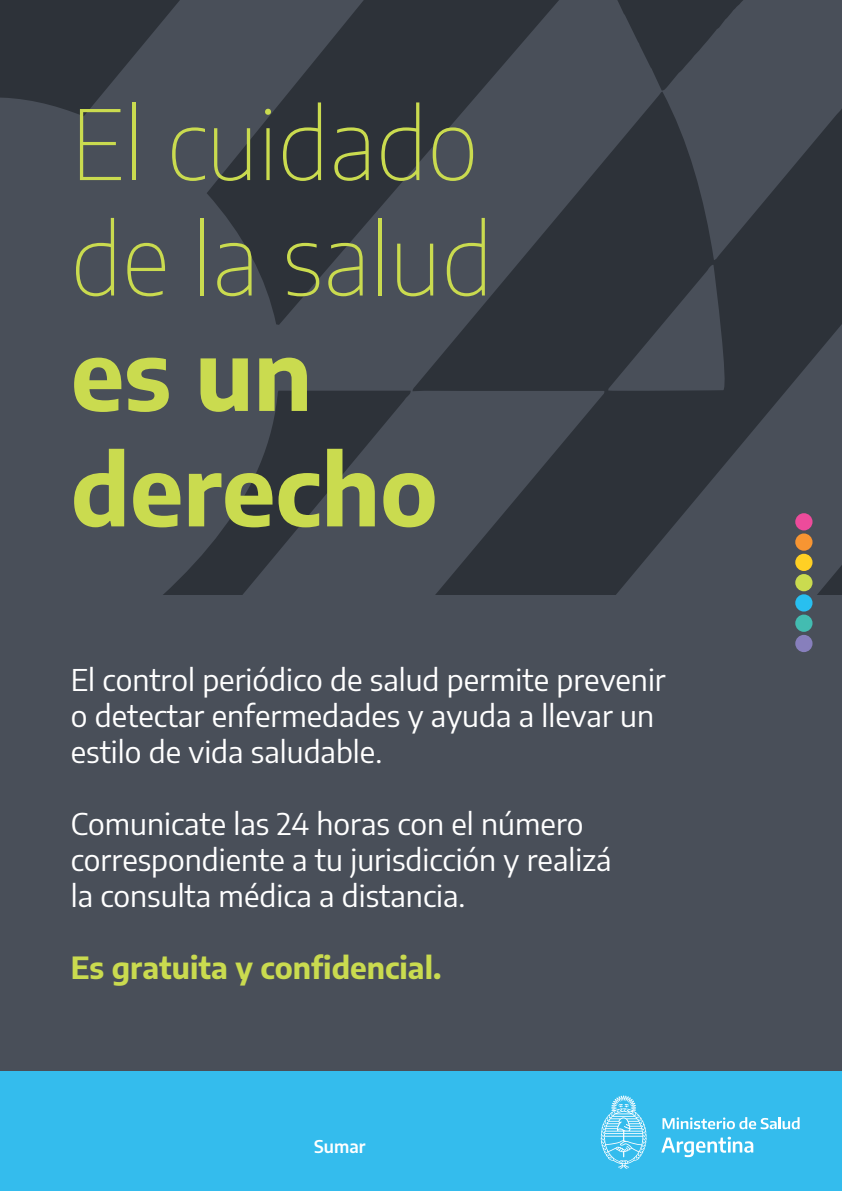
<style>
.page{position:relative;width:842px;height:1191px;background:#fff}
.page>*{position:absolute;margin:0;border:0;box-sizing:border-box;transform-origin:0 0}
.t1{font:100 96px/115.4px "Encode Sans";color:#cadb4f}
.t2{font:700 96px/115.4px "Encode Sans";color:#cadb4f}
.t3{font:30px/36px "Encode Sans";color:#fff}
.t4{font:700 30px "Encode Sans";color:#cadb4f}
.t5{font:600 17.3px "Encode Sans";color:#fff}
</style>
<div class="page">
<div style="left:0;top:0;width:842px;height:1190px;background:#494f59"></div>
<svg style="left:279px;top:92px;width:563px;height:503px;fill:#2d3239"></svg>
<svg style="left:207px;top:0;width:361px;height:325px"></svg>
<svg style="left:163px;top:391px;width:248px;height:204px"></svg>
<svg style="left:0;top:0;width:180px;height:116px"></svg>
<svg style="left:617px;top:0;width:126px;height:91px"></svg>
<svg style="left:476px;top:557px;width:366px;height:38px"></svg>
<div style="left:0;top:1071px;width:842px;height:120px;background:#34bced"></div>
<div style="left:795px;top:533px;width:17px;height:18px;background:#f79532;border-radius:50%"></div>
<div style="left:795px;top:513px;width:17px;height:17px;background:#ed4b9b;border-radius:50%"></div>
<div style="left:795px;top:554px;width:17px;height:17px;background:#ffd024;border-radius:50%"></div>
<div style="left:795px;top:594px;width:17px;height:17px;background:#28bff0;border-radius:50%"></div>
<div style="left:795px;top:635px;width:17px;height:17px;background:#877fbc;border-radius:50%"></div>
<div style="left:795px;top:574px;width:17px;height:17px;background:#cadb4f;border-radius:50%"></div>
<div style="left:795px;top:614px;width:17px;height:18px;background:#43bcb1;border-radius:50%"></div>
<svg style="left:601px;top:1095px;width:46px;height:73px"></svg>
<svg style="left:661px;top:1136px;width:92px;height:21px"></svg>
<svg style="left:662px;top:1117px;width:137px;height:12px"></svg>
<h1 class="t1" style="left:71px;top:83px;width:424px">El cuidado de la salud</h1>
<h1 class="t2" style="left:71px;top:311px;width:369px">es un derecho</h1>
<p class="t3" style="left:71px;top:660px;width:596px">El control periódico de salud permite prevenir o detectar enfermedades y ayuda a llevar un estilo de vida saludable.</p>
<p class="t3" style="left:71px;top:804px;width:542px">Comunicate las 24 horas con el número correspondiente a tu jurisdicción y realizá la consulta médica a distancia.</p>
<p class="t4" style="left:71px;top:945px;width:372px">Es gratuita y confidencial.</p>
<p class="t5" style="left:314px;top:1134px;width:53px">Sumar</p>
</div>
